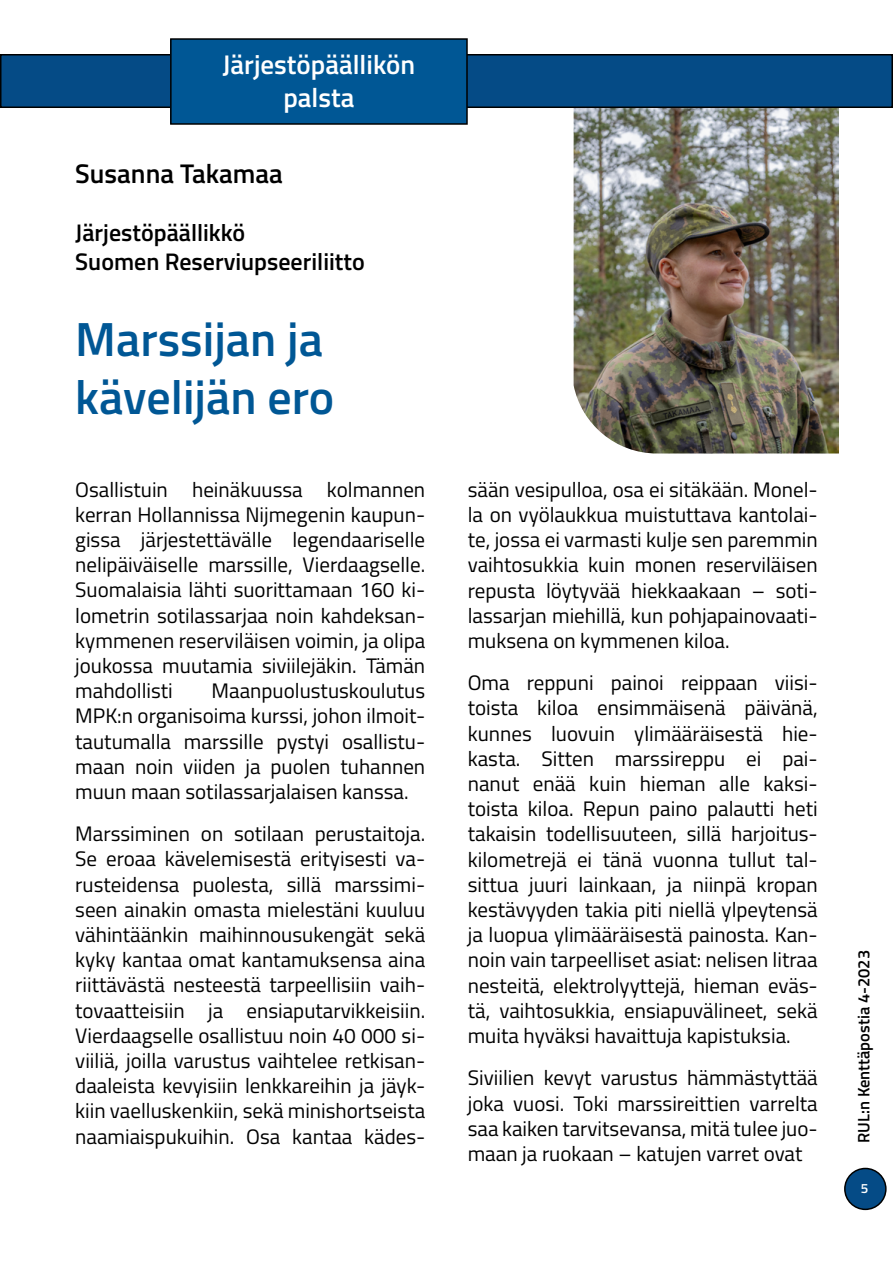
<style>
.page{position:relative;width:893px;height:1263px;background:#fff}
.page>*{position:absolute;margin:0;border:0;box-sizing:border-box;transform-origin:0 0}
.t1{font:600 48px/57.6px "Titillium";color:#005795}
.t2{font:600 27px/32.4px "Titillium";color:#fff;text-align:center}
.t3{font:600 27px "Titillium";color:#000}
.t4{font:600 24px/28.8px "Titillium";color:#000}
.t5{font:21px/25.2px "Titillium";color:#000;text-align:justify}
.t6{font:600 16.5px "Titillium";color:#000}
.t7{font:600 13.5px "Titillium";color:#fff}
</style>
<div class="page">
<div style="left:1px;top:55px;width:891px;height:52px;background:#054b86"></div>
<div style="left:0;top:54px;width:893px;height:54px;border:2px solid #000"></div>
<div style="left:171px;top:39px;width:296px;height:85px;background:#005795"></div>
<div style="left:170px;top:38px;width:298px;height:87px;border:2px solid #000"></div>
<img style="left:574px;top:108px;width:265px;height:345px">
<div style="left:845px;top:1168px;width:41px;height:41px;background:#054b86;border-radius:50%"></div>
<div style="left:844px;top:1168px;width:43px;height:42px;border:2px solid #000;border-radius:50%"></div>
<p class="t2" style="left:223px;top:47px;width:194px">Järjestöpäällikön palsta</p>
<p class="t3" style="left:75px;top:154px;width:209px">Susanna Takamaa</p>
<p class="t4" style="left:75px;top:217px;width:291px">Järjestöpäällikkö<br>Suomen Reserviupseeriliitto</p>
<h1 class="t1" style="left:75px;top:308px;width:261px">Marssijan ja kävelijän ero</h1>
<p class="t5" style="left:75px;top:475px;width:351px">Osallistuin heinäkuussa kolmannen kerran Hollannissa Nijmegenin kaupun&shy;gissa järjestettävälle legendaariselle nelipäiväiselle marssille, Vierdaagselle.<br>Suomalaisia lähti suorittamaan 160 ki&shy;lometrin sotilassarjaa noin kahdeksan&shy;kymmenen reserviläisen voimin, ja olipa joukossa muutamia siviilejäkin. Tämän mahdollisti</p>
<p class="t5" style="left:75px;top:677px;width:351px;text-indent:136px">Maanpuolustuskoulutus MPK:n organisoima kurssi, johon ilmoit&shy;tautumalla marssille pystyi osallistu&shy;maan noin viiden ja puolen tuhannen muun maan sotilassarjalaisen kanssa.</p>
<p class="t5" style="left:75px;top:820px;width:351px">Marssiminen on sotilaan perustaitoja.<br>Se eroaa kävelemisestä erityisesti va&shy;rusteidensa puolesta, sillä marssimi&shy;seen ainakin omasta mielestäni kuuluu vähintäänkin maihinnousukengät sekä kyky kantaa omat kantamuksensa aina riittävästä nesteestä tarpeellisiin vaih&shy;tovaatteisiin ja ensiaputarvikkeisiin.<br>Vierdaagselle osallistuu noin 40 000 si&shy;viiliä, joilla varustus vaihtelee retkisan&shy;daaleista kevyisiin lenkkareihin ja jäyk&shy;kiin vaelluskenkiin, sekä minishortseista naamiaispukuihin. Osa kantaa kädes-</p>
<p class="t5" style="left:468px;top:476px;width:351px">sään vesipulloa, osa ei sitäkään. Monel&shy;la on vyölaukkua muistuttava kantolai&shy;te, jossa ei varmasti kulje sen paremmin vaihtosukkia kuin monen reserviläisen repusta löytyvää hiekkaakaan – soti&shy;lassarjan miehillä, kun pohjapainovaati&shy;muksena on kymmenen kiloa.</p>
<p class="t5" style="left:468px;top:669px;width:351px">Oma reppuni painoi reippaan viisi&shy;toista kiloa ensimmäisenä päivänä, kunnes luovuin ylimääräisestä hie&shy;kasta. Sitten marssireppu ei pai&shy;nanut enää kuin hieman alle kaksi&shy;toista kiloa. Repun paino palautti heti takaisin todellisuuteen, sillä harjoitus&shy;kilometrejä ei tänä vuonna tullut tal&shy;sittua juuri lainkaan, ja niinpä kropan kestävyyden takia piti niellä ylpeytensä ja luopua ylimääräisestä painosta. Kan&shy;noin vain tarpeelliset asiat: nelisen litraa nesteitä, elektrolyyttejä, hieman eväs&shy;tä, vaihtosukkia, ensiapuvälineet, sekä muita hyväksi havaittuja kapistuksia.</p>
<p class="t5" style="left:468px;top:1064px;width:351px">Siviilien kevyt varustus hämmästyttää joka vuosi. Toki marssireittien varrelta saa kaiken tarvitsevansa, mitä tulee juo&shy;maan ja ruokaan – katujen varret ovat</p>
<p class="t6" style="left:851px;top:1143px;width:194px;rotate:-90deg">RUL:n Kenttäpostia 4-2023</p>
<p class="t7" style="left:861px;top:1178px;width:9px">5</p>
</div>
